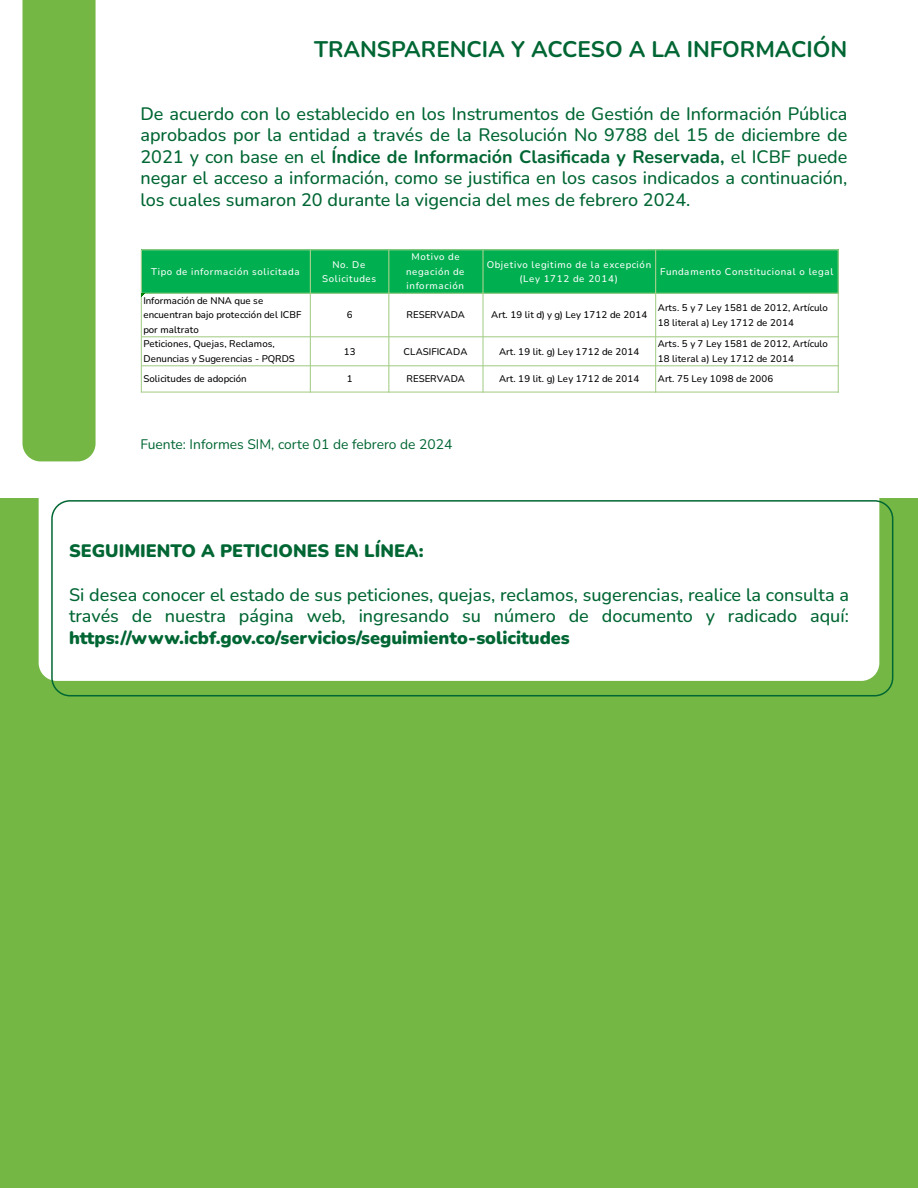
<style>
.page{position:relative;width:918px;height:1188px;background:#fff}
.page>*{position:absolute;margin:0;border:0;box-sizing:border-box;transform-origin:0 0}
.t1{font:700 22.5px "Nunito";color:#063}
.t2{font:500 18px/21.6px "Nunito";color:#063;text-align:justify}
.t3{font:900 18px "Nunito";color:#063}
.t4{font:13.8px "Nunito";color:#063}
.t5{font:500 9.6px/14.5px "Nunito";letter-spacing:.015em;color:#000}
.t6{font:500 9.6px/14.5px "Nunito";letter-spacing:.075em;color:#fff;text-align:center}
.s1{font-weight:700}
</style>
<div class="page">
<div style="left:0;top:499px;width:918px;height:689px;background:#74b745"></div>
<div style="left:39px;top:479px;width:840px;height:202px;background:#fff;border-radius:18px"></div>
<div style="left:51px;top:500px;width:842px;height:196px;border:2px solid #063;border-radius:18px"></div>
<div style="left:22px;top:0;width:74px;height:461px;background:#74b745"></div>
<div style="left:141px;top:249px;width:170px;height:45px;background:#00b050"></div>
<div style="left:310px;top:249px;width:79px;height:45px;background:#00b050"></div>
<div style="left:389px;top:249px;width:94px;height:45px;background:#00b050"></div>
<div style="left:483px;top:249px;width:173px;height:45px;background:#00b050"></div>
<div style="left:655px;top:249px;width:184px;height:45px;background:#00b050"></div>
<hr style="left:141px;top:249px;width:698px;height:1px;background:#a9d08e">
<hr style="left:141px;top:293px;width:698px;height:1px;background:#a9d08e">
<hr style="left:141px;top:336px;width:698px;height:1px;background:#a9d08e">
<hr style="left:141px;top:365px;width:698px;height:1px;background:#a9d08e">
<hr style="left:141px;top:392px;width:698px;height:1px;background:#a9d08e">
<hr style="left:141px;top:250px;width:1px;height:143px;background:#a9d08e">
<hr style="left:310px;top:250px;width:1px;height:143px;background:#a9d08e">
<hr style="left:388px;top:250px;width:1px;height:143px;background:#a9d08e">
<hr style="left:482px;top:250px;width:2px;height:143px;background:#a9d08e">
<hr style="left:655px;top:250px;width:1px;height:143px;background:#a9d08e">
<hr style="left:838px;top:250px;width:1px;height:143px;background:#a9d08e">
<p class="t1" style="left:314px;top:33px;width:535px">TRANSPARENCIA Y ACCESO A LA INFORMACIÓN</p>
<p class="t2" style="left:140px;top:102px;width:709px">De acuerdo con lo establecido en los Instrumentos de Gestión de Información Pública aprobados por la entidad a través de la Resolución No 9788 del 15 de diciembre de 2021 y con base en el <span class="s1">Índice de Información Clasificada y Reservada,</span> el ICBF puede negar el acceso a información, como se justifica en los casos indicados a continuación, los cuales sumaron 20 durante la vigencia del mes de febrero 2024.</p>
<p class="t6" style="left:151px;top:264px;width:150px">Tipo de información solicitada</p>
<p class="t6" style="left:322px;top:257px;width:56px">No. De<br>Solicitudes</p>
<p class="t6" style="left:406px;top:249px;width:60px">Motivo de negación de información</p>
<p class="t6" style="left:487px;top:257px;width:166px">Objetivo legitimo de la excepción (Ley 1712 de 2014)</p>
<p class="t6" style="left:660px;top:264px;width:175px">Fundamento Constitucional o legal</p>
<p class="t5" style="left:143px;top:293px;width:160px">Información de NNA que se encuentran bajo protección del ICBF por maltrato</p>
<p class="t5" style="left:407px;top:307px;width:60px">RESERVADA</p>
<p class="t5" style="left:491px;top:307px;width:158px">Art. 19 lit d) y g) Ley 1712 de 2014</p>
<p class="t5" style="left:658px;top:300px;width:172px">Arts. 5 y 7 Ley 1581 de 2012, Artículo<br>18 literal a) Ley 1712 de 2014</p>
<p class="t5" style="left:347px;top:307px;width:7px">6</p>
<p class="t5" style="left:344px;top:344px;width:13px">13</p>
<p class="t5" style="left:347px;top:371px;width:7px">1</p>
<p class="t5" style="left:143px;top:336px;width:153px">Peticiones, Quejas, Reclamos,<br>Denuncias y Sugerencias - PQRDS</p>
<p class="t5" style="left:404px;top:344px;width:65px">CLASIFICADA</p>
<p class="t5" style="left:499px;top:344px;width:142px">Art. 19 lit. g) Ley 1712 de 2014</p>
<p class="t5" style="left:658px;top:336px;width:172px">Arts. 5 y 7 Ley 1581 de 2012, Artículo<br>18 literal a) Ley 1712 de 2014</p>
<p class="t5" style="left:143px;top:371px;width:105px">Solicitudes de adopción</p>
<p class="t5" style="left:407px;top:371px;width:60px">RESERVADA</p>
<p class="t5" style="left:499px;top:371px;width:142px">Art. 19 lit. g) Ley 1712 de 2014</p>
<p class="t5" style="left:658px;top:371px;width:117px">Art. 75 Ley 1098 de 2006</p>
<p class="t4" style="left:140px;top:434px;width:313px">Fuente: Informes SIM, corte 01 de febrero de 2024</p>
<p class="t3" style="left:69px;top:538px;width:356px">SEGUIMIENTO A PETICIONES EN LÍNEA:</p>
<p class="t2" style="left:69px;top:583px;width:781px">Si desea conocer el estado de sus peticiones, quejas, reclamos, sugerencias, realice la consulta a través de nuestra página web, ingresando su número de documento y radicado aquí:</p>
<p class="t3" style="left:69px;top:625px;width:502px">https://www.icbf.gov.co/servicios/seguimiento-solicitudes</p>
</div>
